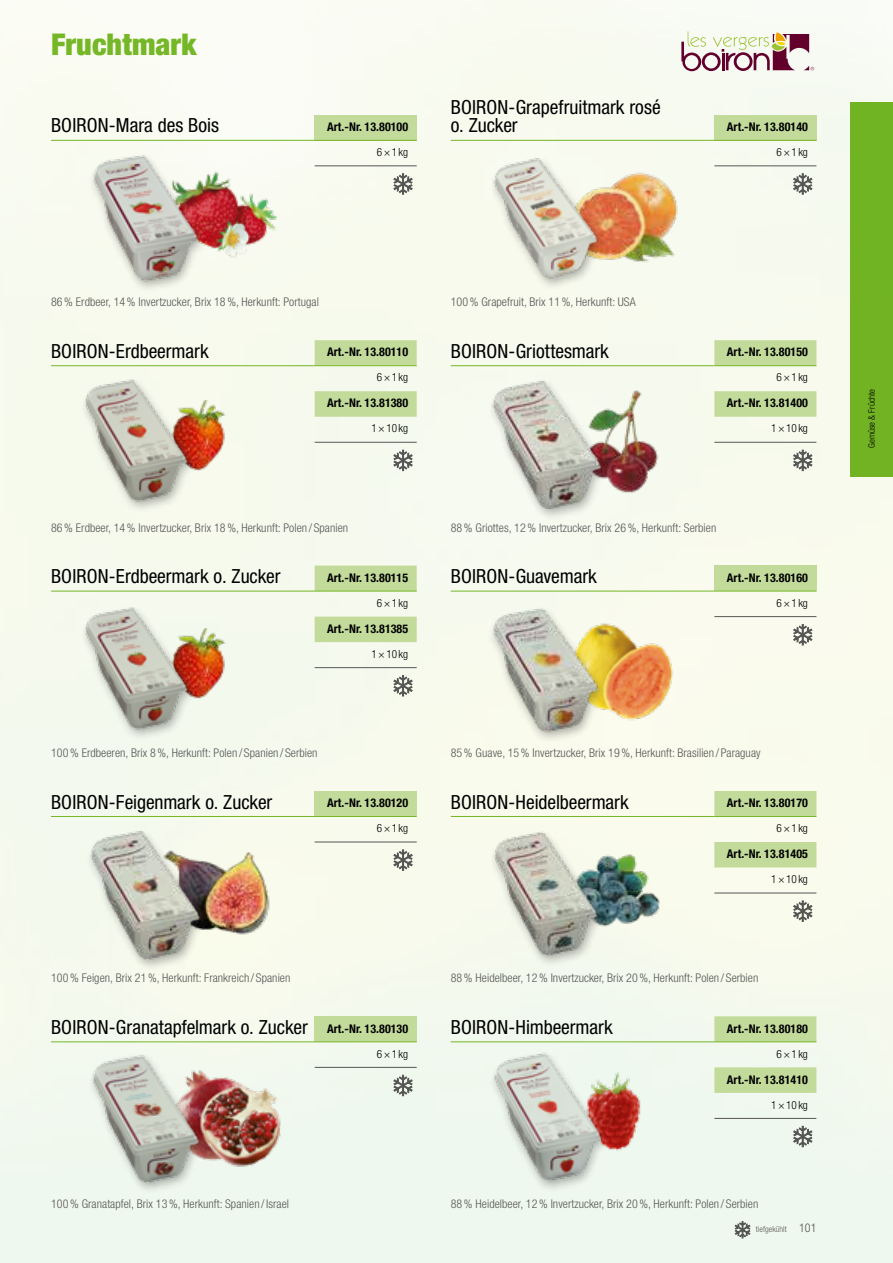
<style>
.page{position:relative;width:893px;height:1263px;background:#fff}
.page>*{position:absolute;margin:0;border:0;box-sizing:border-box;transform-origin:0 0}
.t1{font:900 condensed 30px "Helvetica Neue LT Std";letter-spacing:.005em;color:#75b726}
.t2{font:condensed 19.5px/18px "Helvetica Neue LT Std";color:#000}
.t3{font:300 condensed 12px "Helvetica Neue LT Std";letter-spacing:.005em;color:#565655}
.t4{font:700 condensed 12px "Helvetica Neue LT Std";letter-spacing:.005em;color:#000}
.t5{font:300 condensed 11.25px "Helvetica Neue LT Std";color:#000}
.t6{font:300 condensed 9px "Helvetica Neue LT Std";color:#000}
.t7{font:300 condensed 8.25px "Helvetica Neue LT Std";letter-spacing:.005em;color:#565655}
.s1{font-weight:700;font-size:12px}
</style>
<div class="page">
<img style="left:0;top:0;width:893px;height:1263px">
<svg style="left:315px;top:340px;width:102px;height:77px;background:#d3e5b5"></svg>
<hr style="left:315px;top:442px;width:102px;height:1px;background:#565655">
<hr style="left:51px;top:365px;width:264px;height:1px;background:#75b726">
<hr style="left:315px;top:365px;width:102px;height:1px;background:#75b726">
<svg style="left:393px;top:450px;width:20px;height:21px"></svg>
<svg style="left:315px;top:566px;width:102px;height:76px;background:#d3e4b5"></svg>
<hr style="left:315px;top:667px;width:102px;height:1px;background:#565655">
<hr style="left:51px;top:591px;width:264px;height:1px;background:#75b726">
<hr style="left:315px;top:591px;width:102px;height:1px;background:#75b726">
<svg style="left:393px;top:675px;width:20px;height:21px"></svg>
<svg style="left:714px;top:340px;width:102px;height:77px;background:#d4e5b5"></svg>
<hr style="left:714px;top:442px;width:102px;height:1px;background:#565655">
<hr style="left:451px;top:365px;width:263px;height:1px;background:#75b726">
<hr style="left:714px;top:365px;width:102px;height:1px;background:#75b726">
<svg style="left:793px;top:450px;width:19px;height:21px"></svg>
<svg style="left:714px;top:791px;width:102px;height:76px;background:#d5e5b5"></svg>
<hr style="left:714px;top:893px;width:102px;height:1px;background:#565655">
<hr style="left:451px;top:816px;width:263px;height:1px;background:#75b726">
<hr style="left:714px;top:816px;width:102px;height:1px;background:#75b726">
<svg style="left:793px;top:900px;width:19px;height:22px"></svg>
<svg style="left:714px;top:1016px;width:102px;height:77px;background:#d2e4b5"></svg>
<hr style="left:714px;top:1118px;width:102px;height:1px;background:#565655">
<hr style="left:451px;top:1041px;width:263px;height:1px;background:#75b726">
<hr style="left:714px;top:1041px;width:102px;height:1px;background:#75b726">
<svg style="left:793px;top:1126px;width:19px;height:21px"></svg>
<svg style="left:735px;top:1221px;width:15px;height:17px"></svg>
<div style="left:315px;top:115px;width:102px;height:25px;background:#c3db9a"></div>
<hr style="left:315px;top:165px;width:102px;height:1px;background:#565655">
<hr style="left:51px;top:140px;width:264px;height:1px;background:#75b726">
<hr style="left:315px;top:140px;width:102px;height:1px;background:#75b726">
<svg style="left:393px;top:173px;width:20px;height:22px"></svg>
<div style="left:315px;top:791px;width:102px;height:25px;background:#c3db9a"></div>
<hr style="left:315px;top:842px;width:102px;height:1px;background:#565655">
<hr style="left:51px;top:816px;width:264px;height:1px;background:#75b726">
<hr style="left:315px;top:816px;width:102px;height:1px;background:#75b726">
<svg style="left:393px;top:849px;width:20px;height:22px"></svg>
<div style="left:315px;top:1016px;width:102px;height:26px;background:#c3db9a"></div>
<hr style="left:315px;top:1067px;width:102px;height:1px;background:#565655">
<hr style="left:51px;top:1041px;width:264px;height:1px;background:#75b726">
<hr style="left:315px;top:1041px;width:102px;height:1px;background:#75b726">
<svg style="left:393px;top:1075px;width:20px;height:21px"></svg>
<div style="left:714px;top:115px;width:102px;height:25px;background:#c3db9a"></div>
<hr style="left:714px;top:165px;width:102px;height:1px;background:#565655">
<hr style="left:451px;top:140px;width:263px;height:1px;background:#75b726">
<hr style="left:714px;top:140px;width:102px;height:1px;background:#75b726">
<svg style="left:793px;top:173px;width:19px;height:22px"></svg>
<div style="left:714px;top:566px;width:102px;height:25px;background:#c3db9a"></div>
<hr style="left:714px;top:616px;width:102px;height:1px;background:#565655">
<hr style="left:451px;top:591px;width:263px;height:1px;background:#75b726">
<hr style="left:714px;top:591px;width:102px;height:1px;background:#75b726">
<svg style="left:793px;top:624px;width:19px;height:21px"></svg>
<h1 class="t1" style="left:51px;top:26px;width:147px">Fruchtmark</h1>
<h2 class="t2" style="left:51px;top:116px;width:169px">BOIRON-Mara des Bois</h2>
<p class="t4" style="left:327px;top:119px;width:83px">Art.-Nr. 13.80100</p>
<p class="t5" style="left:377px;top:146px;width:33px">6×1kg</p>
<h2 class="t2" style="left:451px;top:98px;width:211px">BOIRON-Grapefruitmark rosé o. Zucker</h2>
<p class="t4" style="left:727px;top:119px;width:83px">Art.-Nr. 13.80140</p>
<p class="t5" style="left:777px;top:146px;width:33px">6×1kg</p>
<p class="t3" style="left:51px;top:295px;width:269px">86% Erdbeer, 14% Invertzucker, Brix 18%, Herkunft: Portugal</p>
<p class="t3" style="left:451px;top:295px;width:187px">100% Grapefruit, Brix 11%, Herkunft: USA</p>
<h2 class="t2" style="left:51px;top:342px;width:159px">BOIRON-Erdbeermark</h2>
<p class="t4" style="left:327px;top:345px;width:83px">Art.-Nr. 13.80110</p>
<p class="t5" style="left:377px;top:371px;width:33px">6×1kg</p>
<p class="t4" style="left:327px;top:396px;width:83px">Art.-Nr. 13.81380</p>
<p class="t5" style="left:371px;top:422px;width:38px">1×10kg</p>
<h2 class="t2" style="left:451px;top:342px;width:160px">BOIRON-Griottesmark</h2>
<p class="t4" style="left:727px;top:345px;width:83px">Art.-Nr. 13.80150</p>
<p class="t5" style="left:777px;top:371px;width:33px">6×1kg</p>
<p class="t4" style="left:727px;top:396px;width:83px">Art.-Nr. 13.81400</p>
<p class="t5" style="left:771px;top:422px;width:38px">1×10kg</p>
<p class="t6" style="left:867px;top:448px;width:61px;rotate:-90deg">Gemüse &amp; Früchte</p>
<p class="t3" style="left:51px;top:520px;width:299px">86% Erdbeer, 14% Invertzucker, Brix 18%, Herkunft: Polen / Spanien</p>
<h2 class="t2" style="left:51px;top:567px;width:231px">BOIRON-Erdbeermark o. Zucker</h2>
<p class="t4" style="left:327px;top:570px;width:83px">Art.-Nr. 13.80115</p>
<p class="t5" style="left:377px;top:596px;width:33px">6×1kg</p>
<p class="t4" style="left:327px;top:621px;width:83px">Art.-Nr. 13.81385</p>
<p class="t5" style="left:371px;top:647px;width:38px">1×10kg</p>
<p class="t3" style="left:451px;top:520px;width:267px">88% Griottes, 12% Invertzucker, Brix 26%, Herkunft: Serbien</p>
<h2 class="t2" style="left:451px;top:567px;width:148px">BOIRON-Guavemark</h2>
<p class="t4" style="left:727px;top:570px;width:83px">Art.-Nr. 13.80160</p>
<p class="t5" style="left:777px;top:596px;width:33px">6×1kg</p>
<p class="t3" style="left:51px;top:746px;width:268px">100% Erdbeeren, Brix 8%, Herkunft: Polen / Spanien / Serbien</p>
<p class="t3" style="left:451px;top:746px;width:311px">85% Guave, 15% Invertzucker, Brix 19%, Herkunft: Brasilien / Paraguay</p>
<h2 class="t2" style="left:51px;top:793px;width:223px">BOIRON-Feigenmark o. Zucker</h2>
<p class="t4" style="left:327px;top:796px;width:83px">Art.-Nr. 13.80120</p>
<p class="t5" style="left:377px;top:822px;width:33px">6×1kg</p>
<h2 class="t2" style="left:451px;top:793px;width:180px">BOIRON-Heidelbeermark</h2>
<p class="t4" style="left:727px;top:796px;width:83px">Art.-Nr. 13.80170</p>
<p class="t5" style="left:777px;top:822px;width:33px">6×1kg</p>
<p class="t4" style="left:727px;top:847px;width:83px">Art.-Nr. 13.81405</p>
<p class="t5" style="left:771px;top:873px;width:38px">1×10kg</p>
<p class="t3" style="left:51px;top:971px;width:241px">100% Feigen, Brix 21%, Herkunft: Frankreich / Spanien</p>
<h2 class="t2" style="left:51px;top:1018px;width:359px">BOIRON-Granatapfelmark o. Zucker <span class="s1">Art.-Nr. 13.80130</span></h2>
<p class="t5" style="left:377px;top:1047px;width:33px">6×1kg</p>
<p class="t3" style="left:451px;top:971px;width:309px">88% Heidelbeer, 12% Invertzucker, Brix 20%, Herkunft: Polen / Serbien</p>
<h2 class="t2" style="left:451px;top:1018px;width:163px">BOIRON-Himbeermark</h2>
<p class="t4" style="left:727px;top:1021px;width:83px">Art.-Nr. 13.80180</p>
<p class="t5" style="left:777px;top:1047px;width:33px">6×1kg</p>
<p class="t4" style="left:727px;top:1072px;width:83px">Art.-Nr. 13.81410</p>
<p class="t5" style="left:771px;top:1098px;width:38px">1×10kg</p>
<p class="t3" style="left:51px;top:1196px;width:240px">100% Granatapfel, Brix 13%, Herkunft: Spanien /Israel</p>
<p class="t3" style="left:451px;top:1196px;width:309px">88% Heidelbeer, 12% Invertzucker, Brix 20%, Herkunft: Polen / Serbien</p>
<p class="t7" style="left:756px;top:1224px;width:32px">tiefgekühlt</p>
<p class="t3" style="left:799px;top:1221px;width:19px">101</p>
</div>
